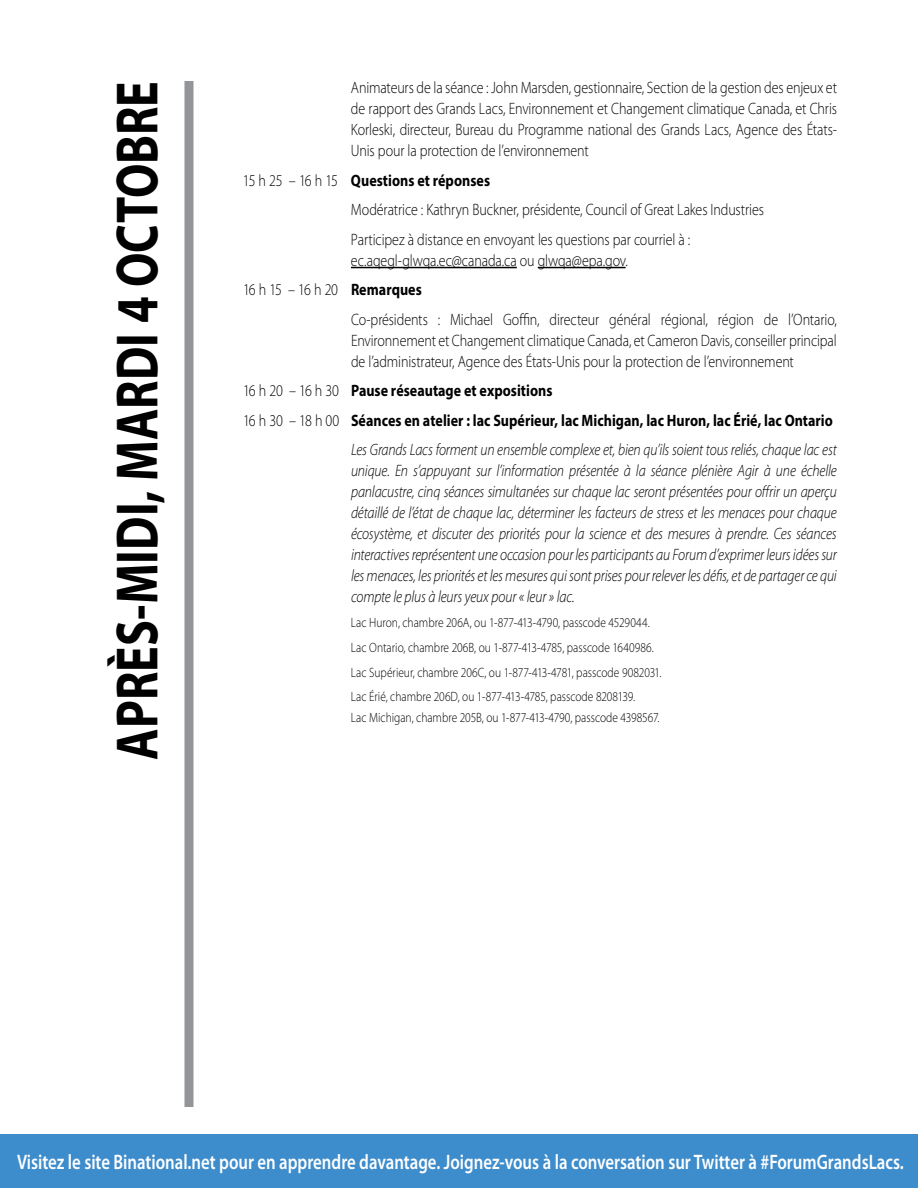
<style>
.page{position:relative;width:918px;height:1188px;background:#fff}
.page>*{position:absolute;margin:0;border:0;box-sizing:border-box;transform-origin:0 0}
.t1{font:700 60px "Myriad Pro";color:#000;scale:.8 1}
.t2{font:600 21px "Myriad Pro";color:#fff;scale:.8 1}
.t3{font:300 16.5px/21px "Myriad Pro";letter-spacing:-.01em;color:#000;scale:.85 1}
.t4{font:italic 300 16.5px/21px "Myriad Pro";letter-spacing:-.01em;color:#000;text-align:justify;scale:.85 1}
.t5{font:700 16.5px "Myriad Pro";color:#000;scale:.85 1}
.t6{font:300 13.5px/24.8px "Myriad Pro";color:#000;scale:.85 1}
.s1{font-weight:700}
.s2{font-weight:300}
</style>
<div class="page">
<div style="left:0;top:1134px;width:918px;height:54px;background:#3d8ccc"></div>
<hr style="left:351px;top:267px;width:166px;height:1px;background:#000">
<hr style="left:538px;top:267px;width:88px;height:1px;background:#000">
<div style="left:184px;top:81px;width:9px;height:1026px;background:#939598"></div>
<h1 class="t1" style="left:98px;top:760px;width:850px;rotate:-90deg">APRÈS-MIDI, MARDI 4 OCTOBRE</h1>
<p class="t3" style="left:351px;top:77px;width:573px;text-align:justify">Animateurs de la séance : John Marsden, gestionnaire, Section de la gestion des enjeux et de rapport des Grands Lacs, Environnement et Changement climatique Canada, et Chris Korleski, directeur, Bureau du Programme national des Grands Lacs, Agence des États-Unis pour la protection de l’environnement</p>
<p class="t3" style="left:351px;top:165px;width:487px;line-height:29.5px;text-indent:-108px">15 h 25 – 16 h 15 <span class="s1">Questions et réponses<br></span>Modératrice : Kathryn Buckner, présidente, Council of Great Lakes Industries<br>Participez à distance en envoyant les questions par courriel à :</p>
<p class="t3" style="left:351px;top:250px;width:327px">ec.aqegl-glwqa.ec@canada.ca ou glwqa@epa.gov.</p>
<p class="t3" style="left:243px;top:279px;width:212px">16 h 15 – 16 h 20 <span class="s1">Remarques</span></p>
<p class="t3" style="left:351px;top:309px;width:573px">Co-présidents : Michael Goffin, directeur général régional, région de l’Ontario,</p>
<p class="t3" style="left:351px;top:330px;width:573px">Environnement et Changement climatique Canada, et Cameron Davis, conseiller principal de l’administrateur, Agence des États-Unis pour la protection de l’environnement</p>
<p class="t5" style="left:243px;top:380px;width:366px"><span class="s2">16 h 20 – 16 h 30</span> Pause réseautage et expositions</p>
<p class="t5" style="left:243px;top:410px;width:695px"><span class="s2">16 h 30 – 18 h 00</span> Séances en atelier : lac Supérieur, lac Michigan, lac Huron, lac Érié, lac Ontario</p>
<p class="t4" style="left:351px;top:439px;width:573px">Les Grands Lacs forment un ensemble complexe et, bien qu’ils soient tous reliés, chaque lac est</p>
<p class="t4" style="left:351px;top:460px;width:573px">unique. En s’appuyant sur l’information présentée à la séance plénière Agir à une échelle panlacustre, cinq séances simultanées sur chaque lac seront présentées pour offrir un aperçu détaillé de l’état de chaque lac, déterminer les facteurs de stress et les menaces pour chaque écosystème, et discuter des priorités pour la science et des mesures à prendre. Ces séances interactives représentent une occasion pour les participants au Forum d’exprimer leurs idées sur les menaces, les priorités et les mesures qui sont prises pour relever les défis, et de partager ce qui compte le plus à leurs yeux pour « leur » lac.</p>
<p class="t6" style="left:351px;top:610px;width:367px">Lac Huron, chambre 206A, ou 1-877-413-4790, passcode 4529044.<br>Lac Ontario, chambre 206B, ou 1-877-413-4785, passcode 1640986.<br>Lac Supérieur, chambre 206C, ou 1-877-413-4781, passcode 9082031.<br>Lac Érié, chambre 206D, ou 1-877-413-4785, passcode 8208139.</p>
<p class="t6" style="left:351px;top:705px;width:365px">Lac Michigan, chambre 205B, ou 1-877-413-4790, passcode 4398567.</p>
<p class="t2" style="left:17px;top:1148px;width:1110px">Visitez le site Binational.net pour en apprendre davantage. Joignez-vous à la conversation sur Twitter à #ForumGrandsLacs.</p>
</div>
